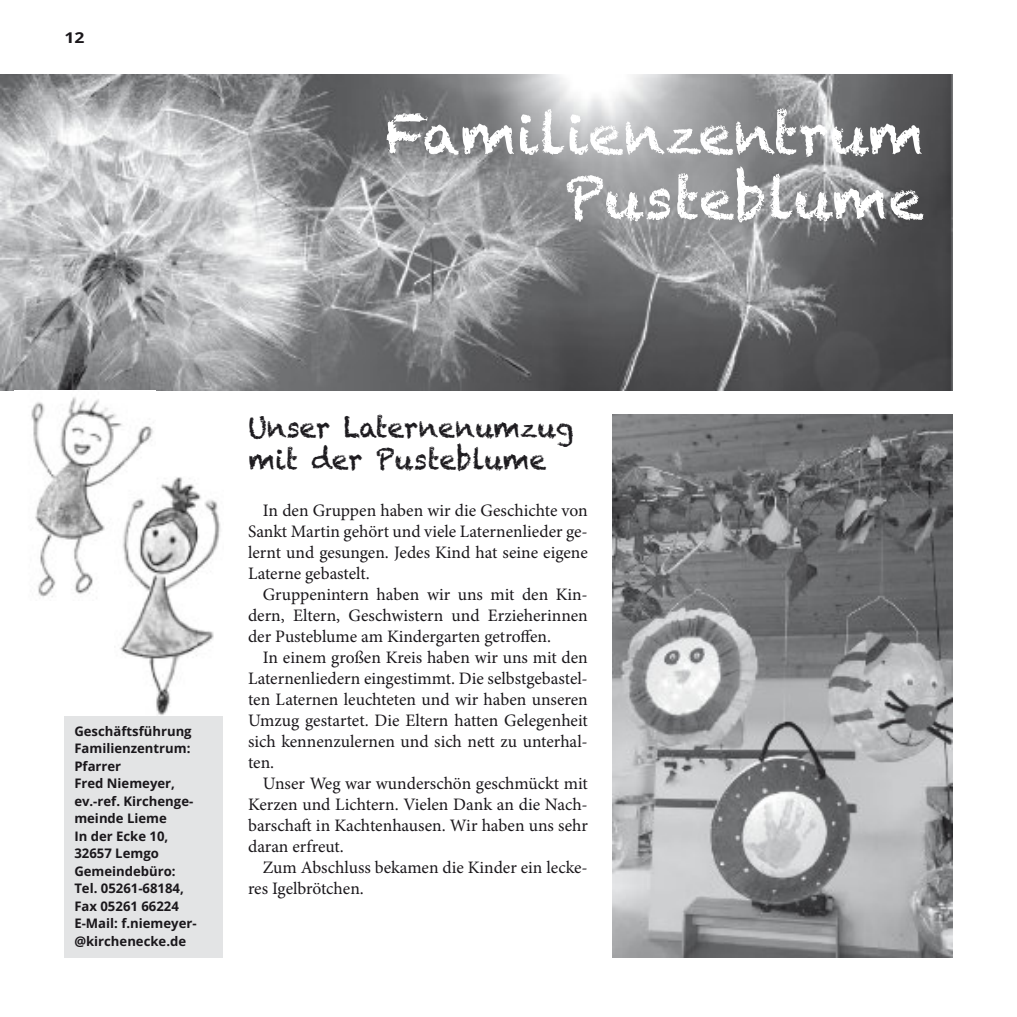
<style>
.page{position:relative;width:1017px;height:1017px;background:#fff}
.page>*{position:absolute;margin:0;border:0;box-sizing:border-box;transform-origin:0 0}
.t1{font:56px/64.8px "Chalkduster";color:#fff;text-align:right}
.t2{font:28px/31.5px "Chalkduster";color:#1d1b1f;scale:.95 1}
.t3{font:17.5px/21px "Minion Pro";letter-spacing:-.005em;color:#1a171b;text-align:justify}
.t4{font:700 14.88px "Open Sans";color:#1a171b;scale:1.18 1}
.t5{font:700 13.12px/17.5px "Open Sans";color:#1a171b}
</style>
<div class="page">
<img style="left:0;top:74px;width:952px;height:316px">
<img style="left:31px;top:397px;width:122px;height:201px">
<img style="left:114px;top:476px;width:107px;height:240px">
<div style="left:64px;top:716px;width:159px;height:242px;background:#e3e4e5"></div>
<img style="left:613px;top:415px;width:339px;height:542px">
<p class="t4" style="left:64px;top:27px;width:18px">12</p>
<h1 class="t1" style="left:385px;top:101px;width:540px">Familienzentrum<br>Pusteblume</h1>
<p class="t5" style="left:74px;top:722px;width:124px">Geschäftsführung<br>Familienzentrum:<br>Pfarrer<br>Fred Niemeyer, ev.-ref. Kirchenge&shy;meinde Lieme<br>In der Ecke 10,<br>32657 Lemgo<br>Gemeindebüro:<br>Tel. 05261-68184,<br>Fax 05261 66224<br>E-Mail: f.niemeyer-@kirchenecke.de</p>
<h2 class="t2" style="left:248px;top:412px;width:345px">Unser Laternenumzug mit der Pusteblume</h2>
<p class="t3" style="left:248px;top:501px;width:341px;text-indent:15px">In den Gruppen haben wir die Geschichte von Sankt Martin gehört und viele Laternenlieder ge‐ lernt und gesungen. Jedes Kind hat seine eigene Laterne gebastelt.</p>
<p class="t3" style="left:248px;top:585px;width:341px;text-indent:15px">Gruppenintern haben wir uns mit den Kin‐ dern, Eltern, Geschwistern und Erzieherinnen der Pusteblume am Kindergarten getroffen.</p>
<p class="t3" style="left:248px;top:648px;width:341px;text-indent:15px">In einem großen Kreis haben wir uns mit den Laternenliedern eingestimmt. Die selbstgebastel‐ ten Laternen leuchteten und wir haben unseren Umzug gestartet. Die Eltern hatten Gelegenheit sich kennenzulernen und sich nett zu unterhal‐ ten.</p>
<p class="t3" style="left:248px;top:774px;width:341px;text-indent:15px">Unser Weg war wunderschön geschmückt mit Kerzen und Lichtern. Vielen Dank an die Nach‐ barschaft in Kachtenhausen. Wir haben uns sehr daran erfreut.</p>
<p class="t3" style="left:248px;top:858px;width:341px;text-indent:15px">Zum Abschluss bekamen die Kinder ein lecke‐ res Igelbrötchen.</p>
</div>
